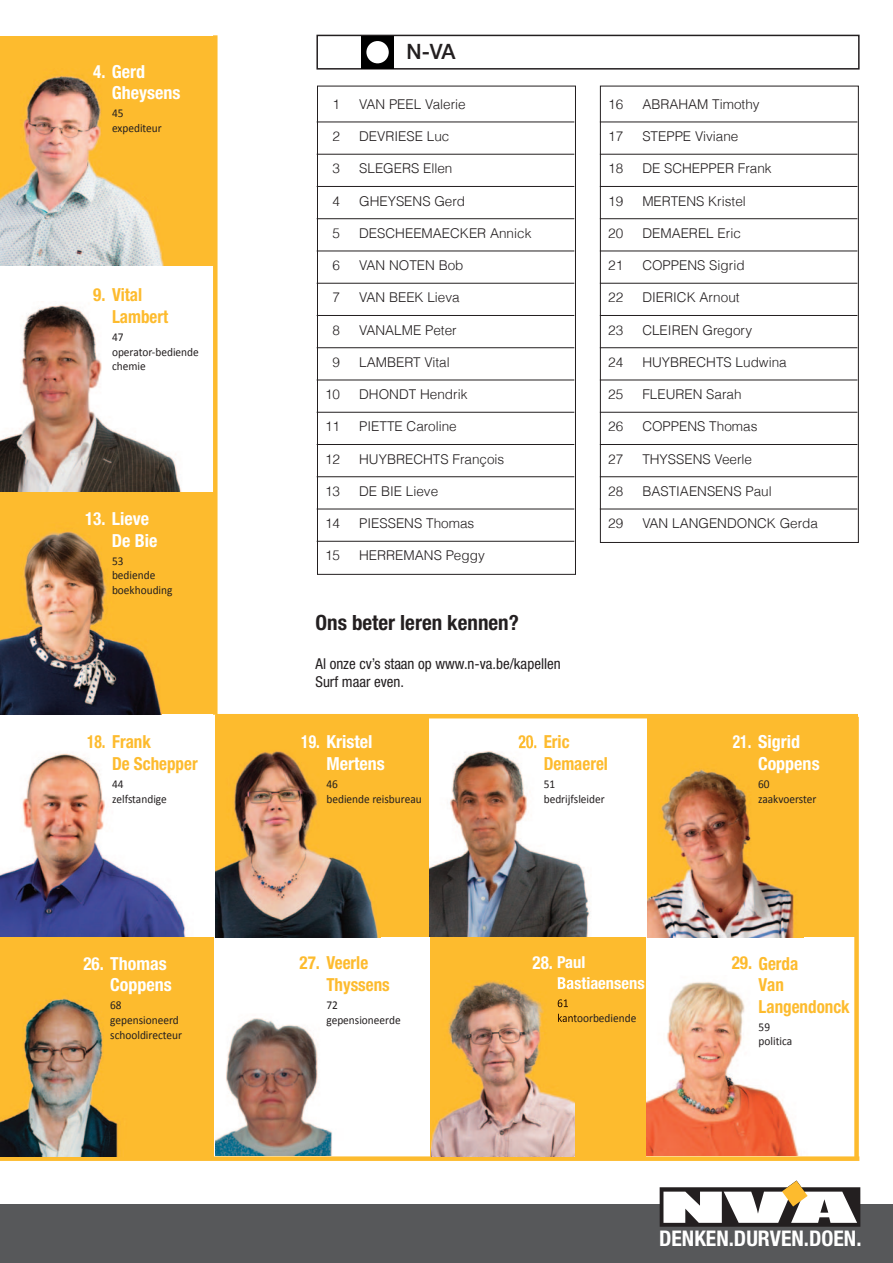
<style>
.page{position:relative;width:893px;height:1263px;background:#fff}
.page>*{position:absolute;margin:0;border:0;box-sizing:border-box;transform-origin:0 0}
.t1{font:700 condensed 21.6px "Helvetica Neue LT Std";color:#fff}
.t2{font:700 condensed 21px "Helvetica Neue LT Std";color:#231f20}
.t3{font:500 21px "Helvetica Neue";color:#231f20}
.t4{font:700 condensed 18px/21.6px "Helvetica Neue LT Std";color:#fdbb2e;scale:.95 1}
.t5{font:700 condensed 18px/21.6px "Helvetica Neue LT Std";color:#fff;scale:.95 1}
.t6{font:700 condensed 18px/21.6px "Helvetica Neue LT Std";color:#fff;scale:.86 1}
.t7{font:700 condensed 18px/21.6px "Helvetica Neue LT Std";color:#fdbb2e;scale:.86 1}
.t8{font:700 condensed 16.5px/20.9px "Helvetica Neue LT Std";color:#fff}
.t9{font:condensed 15px/18px "Helvetica Neue LT Std";color:#231f20}
.t10{font:300 13.5px "Helvetica";color:#231f20}
.t11{font:12px/14.9px "Calibri";color:#231f20;scale:.95 1}
.s1{font-size:18px}
</style>
<div class="page">
<div style="left:0;top:1205px;width:893px;height:58px;background:#57585a"></div>
<svg style="left:660px;top:1180px;width:200px;height:47px"></svg>
<div style="left:316px;top:35px;width:544px;height:35px;border:2px solid #231f20"></div>
<div style="left:361px;top:36px;width:33px;height:33px;background:#000"></div>
<div style="left:366px;top:41px;width:23px;height:22px;background:#fff;border-radius:50%"></div>
<svg style="left:316px;top:85px;width:543px;height:490px"></svg>
<hr style="left:317px;top:154px;width:257px;height:1px;background:#231f20">
<hr style="left:317px;top:186px;width:257px;height:1px;background:#231f20">
<hr style="left:317px;top:218px;width:257px;height:1px;background:#231f20">
<hr style="left:317px;top:251px;width:257px;height:1px;background:#231f20">
<hr style="left:317px;top:283px;width:257px;height:1px;background:#231f20">
<hr style="left:317px;top:315px;width:257px;height:1px;background:#231f20">
<hr style="left:317px;top:347px;width:257px;height:1px;background:#231f20">
<hr style="left:317px;top:380px;width:257px;height:1px;background:#231f20">
<hr style="left:317px;top:412px;width:257px;height:1px;background:#231f20">
<hr style="left:317px;top:444px;width:257px;height:1px;background:#231f20">
<hr style="left:317px;top:476px;width:257px;height:1px;background:#231f20">
<hr style="left:317px;top:509px;width:257px;height:1px;background:#231f20">
<hr style="left:317px;top:541px;width:257px;height:1px;background:#231f20">
<hr style="left:600px;top:122px;width:257px;height:1px;background:#231f20">
<hr style="left:600px;top:154px;width:257px;height:1px;background:#231f20">
<hr style="left:600px;top:186px;width:257px;height:1px;background:#231f20">
<hr style="left:600px;top:218px;width:257px;height:1px;background:#231f20">
<hr style="left:600px;top:251px;width:257px;height:1px;background:#231f20">
<hr style="left:600px;top:283px;width:257px;height:1px;background:#231f20">
<hr style="left:600px;top:315px;width:257px;height:1px;background:#231f20">
<hr style="left:600px;top:347px;width:257px;height:1px;background:#231f20">
<hr style="left:600px;top:380px;width:257px;height:1px;background:#231f20">
<hr style="left:600px;top:412px;width:257px;height:1px;background:#231f20">
<hr style="left:600px;top:444px;width:257px;height:1px;background:#231f20">
<hr style="left:600px;top:476px;width:257px;height:1px;background:#231f20">
<hr style="left:600px;top:509px;width:257px;height:1px;background:#231f20">
<img style="left:646px;top:982px;width:153px;height:173px">
<div style="left:430px;top:937px;width:216px;height:221px;background:#fdbb2e"></div>
<img style="left:0;top:303px;width:182px;height:189px">
<div style="left:0;top:36px;width:215px;height:230px;background:#fdbb2e"></div>
<img style="left:0;top:75px;width:163px;height:191px">
<div style="left:0;top:492px;width:215px;height:222px;background:#fdbb2e"></div>
<img style="left:0;top:531px;width:161px;height:183px">
<div style="left:0;top:1156px;width:859px;height:5px;background:#fdbb2e"></div>
<img style="left:0;top:753px;width:186px;height:184px">
<div style="left:216px;top:716px;width:213px;height:221px;background:#fdbb2e"></div>
<img style="left:216px;top:751px;width:163px;height:186px">
<img style="left:430px;top:745px;width:160px;height:192px">
<img style="left:519px;top:740px;width:17px;height:8px">
<div style="left:647px;top:716px;width:211px;height:221px;background:#fdbb2e"></div>
<img style="left:647px;top:769px;width:147px;height:168px">
<div style="left:213px;top:35px;width:5px;height:680px;background:#fdbb2e"></div>
<hr style="left:215px;top:714px;width:643px;height:4px;background:#fdbb2e">
<div style="left:854px;top:717px;width:5px;height:441px;background:#fdbb2e"></div>
<img style="left:431px;top:980px;width:143px;height:177px">
<img style="left:558px;top:980px;width:16px;height:9px">
<svg style="left:558px;top:999px;width:10px;height:8px"></svg>
<img style="left:558px;top:1014px;width:16px;height:8px">
<img style="left:216px;top:1018px;width:116px;height:137px">
<div style="left:0;top:938px;width:213px;height:219px;background:#fdbb2e"></div>
<img style="left:0;top:997px;width:118px;height:160px">
<h3 class="t5" style="left:112px;top:62px;width:74px;text-indent:-19px">4. Gerd<br>Gheysens</h3>
<p class="t11" style="left:112px;top:106px;width:54px">45 expediteur</p>
<h3 class="t4" style="left:112px;top:286px;width:61px;text-indent:-19px">9. Vital<br>Lambert</h3>
<p class="t11" style="left:112px;top:330px;width:93px">47 operator-bediende chemie</p>
<h3 class="t5" style="left:112px;top:509px;width:50px;text-indent:-27px">13. Lieve<br>De Bie</h3>
<p class="t11" style="left:112px;top:553px;width:65px">53<br>bediende boekhouding</p>
<h3 class="t7" style="left:112px;top:732px;width:101px;text-indent:-25px">18. Frank<br>De Schepper</h3>
<p class="t11" style="left:112px;top:776px;width:59px">44 zelfstandige</p>
<h3 class="t5" style="left:83px;top:954px;width:95px;text-align:right">26. Thomas<br>Coppens</h3>
<p class="t11" style="left:110px;top:998px;width:77px">68 gepensioneerd schooldirecteur</p>
<h2 class="t3" style="left:406px;top:39px;width:51px">N-VA</h2>
<p class="t10" style="left:333px;top:98px;width:9px">1</p>
<p class="t10" style="left:359px;top:98px;width:108px">VAN PEEL Valerie</p>
<p class="t10" style="left:333px;top:131px;width:9px">2</p>
<p class="t10" style="left:359px;top:131px;width:92px">DEVRIESE Luc</p>
<p class="t10" style="left:333px;top:163px;width:9px">3</p>
<p class="t10" style="left:359px;top:163px;width:95px">SLEGERS Ellen</p>
<p class="t10" style="left:333px;top:195px;width:9px">4</p>
<p class="t10" style="left:359px;top:195px;width:107px">GHEYSENS Gerd</p>
<p class="t10" style="left:333px;top:227px;width:9px">5</p>
<p class="t10" style="left:359px;top:227px;width:174px">DESCHEEMAECKER Annick</p>
<p class="t10" style="left:333px;top:260px;width:9px">6</p>
<p class="t10" style="left:359px;top:260px;width:106px">VAN NOTEN Bob</p>
<p class="t10" style="left:333px;top:292px;width:9px">7</p>
<p class="t10" style="left:359px;top:292px;width:102px">VAN BEEK Lieva</p>
<p class="t10" style="left:333px;top:324px;width:9px">8</p>
<p class="t10" style="left:359px;top:324px;width:99px">VANALME Peter</p>
<p class="t10" style="left:333px;top:356px;width:9px">9</p>
<p class="t10" style="left:359px;top:356px;width:92px">LAMBERT Vital</p>
<p class="t10" style="left:325px;top:389px;width:17px">10</p>
<p class="t10" style="left:359px;top:389px;width:110px">DHONDT Hendrik</p>
<p class="t10" style="left:325px;top:421px;width:17px">11</p>
<p class="t10" style="left:359px;top:421px;width:99px">PIETTE Caroline</p>
<p class="t10" style="left:325px;top:453px;width:17px">12</p>
<p class="t10" style="left:359px;top:453px;width:147px">HUYBRECHTS François</p>
<p class="t10" style="left:325px;top:485px;width:17px">13</p>
<p class="t10" style="left:359px;top:485px;width:80px">DE BIE Lieve</p>
<p class="t10" style="left:325px;top:518px;width:17px">14</p>
<p class="t10" style="left:359px;top:518px;width:117px">PIESSENS Thomas</p>
<p class="t10" style="left:325px;top:550px;width:17px">15</p>
<p class="t10" style="left:359px;top:550px;width:127px">HERREMANS Peggy</p>
<h2 class="t2" style="left:315px;top:615px;width:205px">Ons beter leren kennen?</h2>
<p class="t9" style="left:315px;top:656px;width:247px">Al onze cv’s staan op www.n-va.be/kapellen<br>Surf maar even.</p>
<p class="t10" style="left:608px;top:98px;width:17px">16</p>
<p class="t10" style="left:642px;top:98px;width:119px">ABRAHAM Timothy</p>
<p class="t10" style="left:608px;top:131px;width:17px">17</p>
<p class="t10" style="left:642px;top:131px;width:98px">STEPPE Viviane</p>
<p class="t10" style="left:608px;top:163px;width:17px">18</p>
<p class="t10" style="left:642px;top:163px;width:131px">DE SCHEPPER Frank</p>
<p class="t10" style="left:608px;top:195px;width:17px">19</p>
<p class="t10" style="left:642px;top:195px;width:105px">MERTENS Kristel</p>
<p class="t10" style="left:608px;top:227px;width:17px">20</p>
<p class="t10" style="left:642px;top:227px;width:100px">DEMAEREL Eric</p>
<p class="t10" style="left:608px;top:260px;width:17px">21</p>
<p class="t10" style="left:642px;top:260px;width:104px">COPPENS Sigrid</p>
<p class="t10" style="left:608px;top:292px;width:17px">22</p>
<p class="t10" style="left:642px;top:292px;width:99px">DIERICK Arnout</p>
<p class="t10" style="left:608px;top:324px;width:17px">23</p>
<p class="t10" style="left:642px;top:324px;width:111px">CLEIREN Gregory</p>
<p class="t10" style="left:608px;top:356px;width:17px">24</p>
<p class="t10" style="left:642px;top:356px;width:146px">HUYBRECHTS Ludwina</p>
<p class="t10" style="left:608px;top:389px;width:17px">25</p>
<p class="t10" style="left:642px;top:389px;width:101px">FLEUREN Sarah</p>
<p class="t10" style="left:608px;top:421px;width:17px">26</p>
<p class="t10" style="left:642px;top:421px;width:117px">COPPENS Thomas</p>
<p class="t10" style="left:608px;top:453px;width:17px">27</p>
<p class="t10" style="left:642px;top:453px;width:111px">THYSSENS Veerle</p>
<p class="t10" style="left:608px;top:485px;width:17px">28</p>
<p class="t10" style="left:642px;top:485px;width:131px">BASTIAENSENS Paul</p>
<p class="t10" style="left:608px;top:518px;width:17px">29</p>
<p class="t10" style="left:642px;top:518px;width:177px">VAN LANGENDONCK Gerda</p>
<h3 class="t6" style="left:326px;top:733px;width:69px;text-indent:-25px">19. Kristel<br>Mertens</h3>
<p class="t11" style="left:326px;top:776px;width:102px">46<br>bediende reisbureau</p>
<h3 class="t4" style="left:326px;top:953px;width:68px;text-indent:-27px">27. Veerle<br>Thyssens</h3>
<p class="t11" style="left:326px;top:997px;width:80px">72 gepensioneerde</p>
<h3 class="t7" style="left:519px;top:732px;width:61px">20. Eric</h3>
<h3 class="t4" style="left:544px;top:754px;width:69px">Demaerel</h3>
<p class="t11" style="left:544px;top:776px;width:66px">51 bedrijfsleider</p>
<p class="t8" style="left:557px;top:953px;width:89px;text-indent:-25px"><span class="s1">28.</span> Paul<br>Bastiaensens</p>
<p class="t11" style="left:557px;top:1010px;width:85px">kantoorbediende</p>
<h3 class="t6" style="left:758px;top:733px;width:73px;text-indent:-25px">21. Sigrid<br>Coppens</h3>
<p class="t11" style="left:758px;top:776px;width:63px">60 zaakvoerster</p>
<h3 class="t4" style="left:759px;top:954px;width:97px;text-indent:-27px">29. Gerda<br>Van<br>Langendonck</h3>
<p class="t11" style="left:759px;top:1019px;width:37px;line-height:14.4px">59 politica</p>
<h1 class="t1" style="left:659px;top:1231px;width:204px">DENKEN.DURVEN.DOEN.</h1>
</div>
